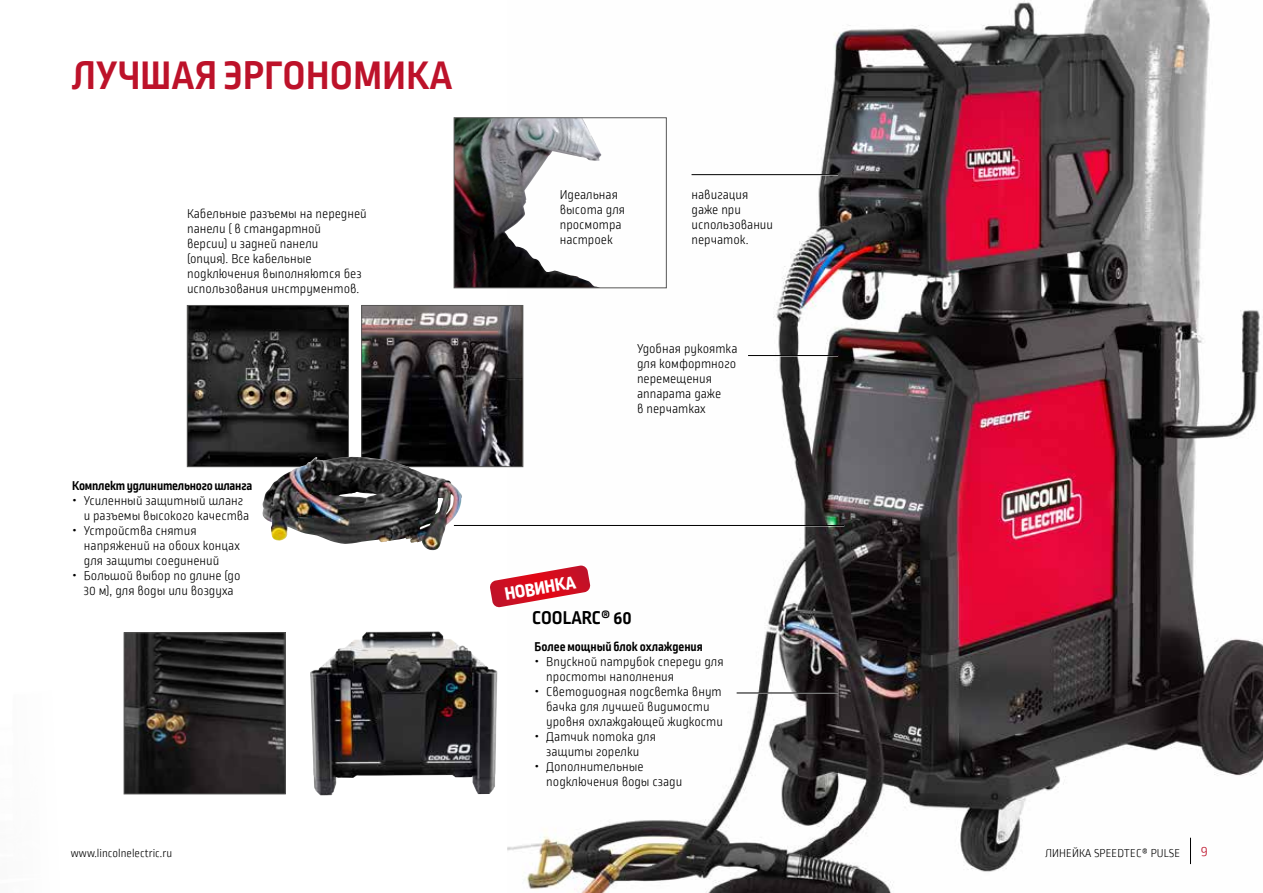
<style>
.page{position:relative;width:1263px;height:893px;background:#fff}
.page>*{position:absolute;margin:0;border:0;box-sizing:border-box;transform-origin:0 0}
.t1{font:700 42px "Ropa Sans Pro";letter-spacing:.01em;color:#bd122a}
.t2{font:700 19.5px "Ropa Sans Pro";color:#000}
.t3{font:800 19.05px "Ropa Sans Pro";color:#fff}
.t4{font:300 15px "Ropa Sans PTT";color:#bd122a}
.t5{font:300 13.5px/15px "Ropa Sans Pro";color:#000}
.t6{font:700 13.5px "Ropa Sans Pro";letter-spacing:-.015em;color:#000}
.t7{font:300 12px "Ropa Sans PTT";letter-spacing:.005em;color:#000}
</style>
<div class="page">
<img style="left:507px;top:0;width:756px;height:893px">
<hr style="left:691px;top:174px;width:147px;height:2px;background:#fff">
<hr style="left:691px;top:174px;width:147px;height:1px;background:#000">
<hr style="left:748px;top:355px;width:90px;height:1px;background:#000">
<hr style="left:454px;top:525px;width:390px;height:1px;background:#000">
<hr style="left:737px;top:693px;width:101px;height:1px;background:#000">
<img style="left:363px;top:307px;width:158px;height:158px">
<div style="left:361px;top:305px;width:162px;height:162px;border:1px solid #575756"></div>
<img style="left:189px;top:307px;width:158px;height:158px">
<div style="left:187px;top:305px;width:162px;height:162px;border:1px solid #575756"></div>
<img style="left:261px;top:457px;width:202px;height:93px">
<img style="left:456px;top:120px;width:145px;height:166px">
<div style="left:454px;top:118px;width:212px;height:170px;border:1px solid #575756"></div>
<img style="left:126px;top:634px;width:157px;height:158px">
<div style="left:124px;top:632px;width:161px;height:162px;border:1px solid #575756"></div>
<img style="left:310px;top:631px;width:187px;height:164px">
<svg style="left:490px;top:566px;width:101px;height:42px"></svg>
<svg style="left:1190px;top:838px;width:1px;height:26px"></svg>
<h1 class="t1" style="left:72px;top:51px;width:381px">ЛУЧШАЯ ЭРГОНОМИКА</h1>
<p class="t5" style="left:187px;top:207px;width:181px">Кабельные разъемы на передней панели ( в стандартной<br>версии) и задней панели<br>(опция). Все кабельные подключения выполняются без использования инструментов.</p>
<p class="t6" style="left:72px;top:478px;width:181px">Комплект удлинительного шланга</p>
<p class="t5" style="left:84px;top:494px;width:167px">Усиленный защитный шланг и разъемы высокого качества<br>Устройства снятия напряжений на обоих концах для защиты соединений<br>Большой выбор по длине (до<br>30 м), для воды или воздуха</p>
<p class="t5" style="left:560px;top:188px;width:67px">Идеальная высота для просмотра настроек</p>
<p class="t5" style="left:691px;top:188px;width:83px">навигация даже при использовании перчаток.</p>
<p class="t5" style="left:637px;top:342px;width:102px">Удобная рукоятка для комфортного перемещения аппарата даже<br>в перчатках</p>
<h3 class="t3" style="left:503px;top:583px;width:73px;rotate:-10deg">НОВИНКА</h3>
<h2 class="t2" style="left:532px;top:606px;width:101px">COOLARC® 60</h2>
<p class="t6" style="left:535px;top:639px;width:170px">Более мощный блок охлаждения</p>
<p class="t5" style="left:546px;top:655px;width:179px">Впускной патрубок спереди для простоты наполнения<br>Светодиодная подсветка внут бачка для лучшей видимости уровня охлаждающей жидкости<br>Датчик потока для<br>защиты горелки<br>Дополнительные<br>подключения воды сзади</p>
<p class="t7" style="left:71px;top:847px;width:103px">www.lincolnelectric.ru</p>
<p class="t7" style="left:1045px;top:847px;width:136px">ЛИНЕЙКА SPEEDTEC® PULSE</p>
<p class="t4" style="left:1201px;top:843px;width:9px">9</p>
</div>
